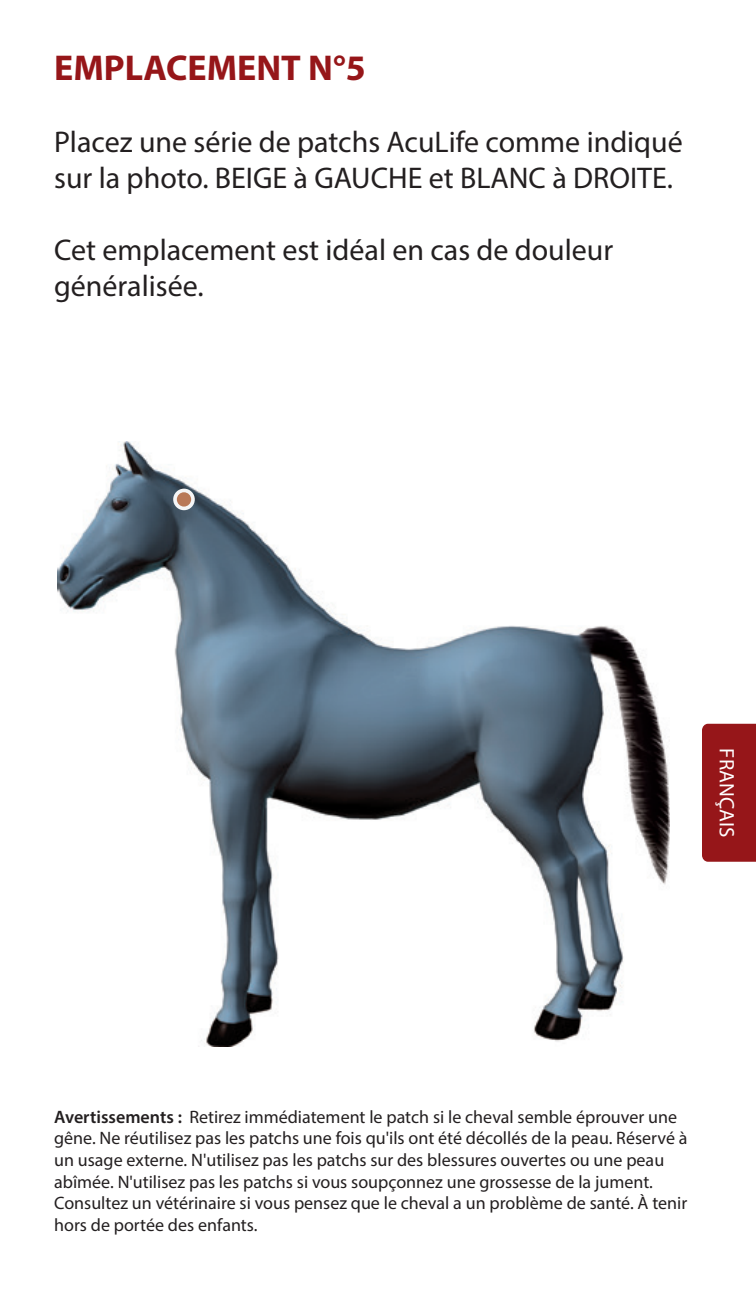
<style>
.page{position:relative;width:756px;height:1296px;background:#fff}
.page>*{position:absolute;margin:0;border:0;box-sizing:border-box;transform-origin:0 0}
.t1{font:700 36px "Myriad Pro";color:#961619}
.t2{font:300 30px/36px "Myriad Pro";color:#231f20}
.t3{font:21px "Myriad Pro";color:#fff}
.t4{font:300 18px/21.6px "Myriad Pro";color:#231f20}
.s1{font-weight:600}
</style>
<div class="page">
<div style="left:702px;top:724px;width:54px;height:138px;background:#961619"></div>
<img style="left:57px;top:441px;width:612px;height:605px">
<svg style="left:173px;top:489px;width:22px;height:21px"></svg>
<svg style="left:177px;top:492px;width:14px;height:15px"></svg>
<h1 class="t1" style="left:54px;top:45px;width:313px">EMPLACEMENT N°5</h1>
<h2 class="t2" style="left:54px;top:124px;width:630px">Placez une série de patchs AcuLife comme indiqué sur la photo. BEIGE à GAUCHE et BLANC à DROITE.</h2>
<h2 class="t2" style="left:54px;top:232px;width:561px">Cet emplacement est idéal en cas de douleur généralisée.</h2>
<p class="t3" style="left:740px;top:748px;width:90px;rotate:90deg">FRANÇAIS</p>
<p class="t4" style="left:54px;top:1106px;width:635px"><span class="s1">Avertissements :</span> Retirez immédiatement le patch si le cheval semble éprouver une gêne. Ne réutilisez pas les patchs une fois qu'ils ont été décollés de la peau. Réservé à un usage externe. N'utilisez pas les patchs sur des blessures ouvertes ou une peau abîmée. N'utilisez pas les patchs si vous soupçonnez une grossesse de la jument.<br>Consultez un vétérinaire si vous pensez que le cheval a un problème de santé. À tenir hors de portée des enfants.</p>
</div>
